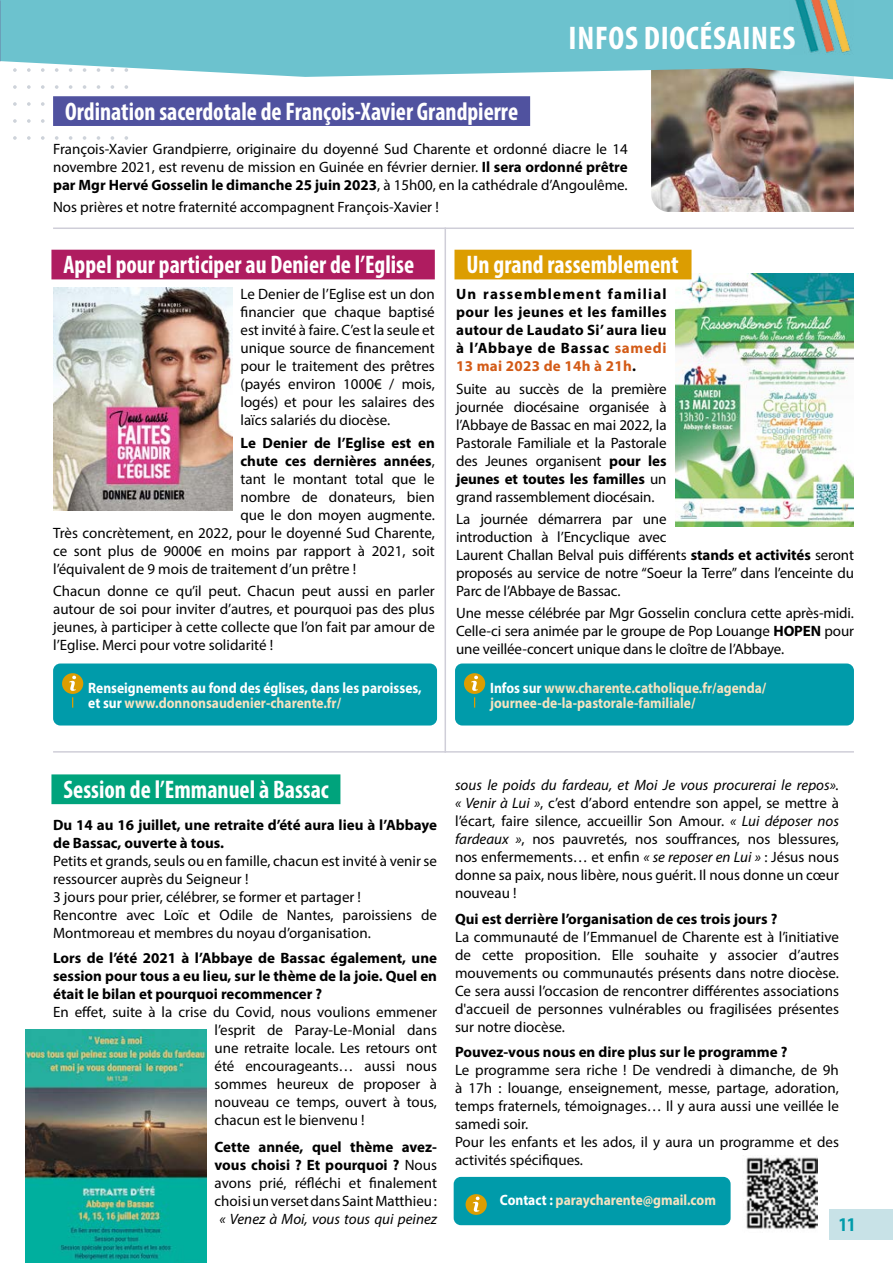
<style>
.page{position:relative;width:893px;height:1263px;background:#fff}
.page>*{position:absolute;margin:0;border:0;box-sizing:border-box;transform-origin:0 0}
.t1{font:700 condensed 32.85px "Myriad Pro";letter-spacing:.02em;color:#fff}
.t2{font:700 condensed 25.5px "Myriad Pro";color:#fff;scale:.95 1}
.t3{font:700 condensed 19.5px "Myriad Pro";color:#009baa}
.t4{font:15px/18px "Myriad Pro";color:#000;text-align:justify}
.t5{font:700 15px/18px "Myriad Pro";color:#000;text-align:justify}
.t6{font:700 15px/15px "Myriad Pro";color:#f6e2c0;scale:.9 1}
.t7{font:700 15px/15px "Myriad Pro";color:#fff;scale:.9 1}
.t8{font:italic 15px "Myriad Pro";color:#000}
.s1{font-weight:700}
.s2{font-weight:400}
.s3{color:#d35b17}
.s4{color:#f6e2c0}
.s5{color:#fff}
.s6{font-style:italic}
</style>
<div class="page">
<img style="left:675px;top:273px;width:179px;height:253px">
<img style="left:651px;top:79px;width:203px;height:133px">
<svg style="left:125px;top:85px;width:3px;height:4px"></svg>
<svg style="left:125px;top:136px;width:3px;height:4px"></svg>
<svg style="left:111px;top:85px;width:3px;height:4px"></svg>
<svg style="left:111px;top:136px;width:3px;height:4px"></svg>
<svg style="left:97px;top:85px;width:3px;height:4px"></svg>
<svg style="left:97px;top:136px;width:3px;height:4px"></svg>
<svg style="left:83px;top:85px;width:3px;height:4px"></svg>
<svg style="left:83px;top:136px;width:3px;height:4px"></svg>
<svg style="left:69px;top:85px;width:3px;height:4px"></svg>
<svg style="left:69px;top:136px;width:3px;height:4px"></svg>
<svg style="left:55px;top:85px;width:4px;height:4px"></svg>
<svg style="left:55px;top:136px;width:4px;height:4px"></svg>
<svg style="left:41px;top:85px;width:4px;height:4px"></svg>
<svg style="left:41px;top:102px;width:4px;height:4px"></svg>
<svg style="left:41px;top:119px;width:4px;height:4px"></svg>
<svg style="left:41px;top:136px;width:4px;height:4px"></svg>
<svg style="left:27px;top:85px;width:4px;height:4px"></svg>
<svg style="left:27px;top:102px;width:4px;height:4px"></svg>
<svg style="left:27px;top:119px;width:4px;height:4px"></svg>
<svg style="left:27px;top:136px;width:4px;height:4px"></svg>
<svg style="left:13px;top:85px;width:4px;height:4px"></svg>
<svg style="left:13px;top:102px;width:4px;height:4px"></svg>
<svg style="left:13px;top:119px;width:4px;height:4px"></svg>
<svg style="left:13px;top:136px;width:4px;height:4px"></svg>
<svg style="left:0;top:0;width:893px;height:79px;background:#78c5d0"></svg>
<img style="left:789px;top:0;width:65px;height:54px">
<div style="left:829px;top:1210px;width:64px;height:30px;background:#c8e2e7"></div>
<div style="left:53px;top:96px;width:477px;height:30px;background:#50529f"></div>
<hr style="left:53px;top:751px;width:801px;height:2px;background:#cfced8">
<hr style="left:445px;top:227px;width:1px;height:526px;background:#cfced8">
<div style="left:454px;top:1177px;width:277px;height:48px;background:#009baa;border-radius:7px"></div>
<div style="left:466px;top:1194px;width:21px;height:21px;background:#dc9d01;border-radius:50%"></div>
<svg style="left:473px;top:1196px;width:7px;height:16px"></svg>
<div style="left:51px;top:250px;width:384px;height:29px;background:#af1c60"></div>
<div style="left:51px;top:774px;width:289px;height:30px;background:#00a37c"></div>
<div style="left:454px;top:250px;width:237px;height:29px;background:#dc9d01"></div>
<div style="left:53px;top:663px;width:384px;height:62px;background:#009baa;border-radius:7px"></div>
<div style="left:62px;top:673px;width:21px;height:21px;background:#dc9d01;border-radius:50%"></div>
<svg style="left:69px;top:676px;width:7px;height:15px"></svg>
<div style="left:455px;top:663px;width:399px;height:62px;background:#009baa;border-radius:7px"></div>
<div style="left:464px;top:673px;width:21px;height:21px;background:#dc9d01;border-radius:50%"></div>
<svg style="left:471px;top:676px;width:7px;height:15px"></svg>
<img style="left:746px;top:1157px;width:71px;height:72px">
<hr style="left:53px;top:227px;width:801px;height:2px;background:#cfced8">
<img style="left:53px;top:287px;width:179px;height:224px">
<img style="left:26px;top:1029px;width:180px;height:234px">
<h1 class="t1" style="left:569px;top:18px;width:228px">INFOS DIOCÉSAINES</h1>
<h2 class="t2" style="left:65px;top:96px;width:478px">Ordination sacerdotale de François-Xavier Grandpierre</h2>
<p class="t4" style="left:53px;top:139px;width:576px">François-Xavier Grandpierre, originaire du doyenné Sud Charente et ordonné diacre le 14 novembre 2021, est revenu de mission en Guinée en février dernier. <span class="s1">Il sera ordonné prêtre par Mgr Hervé Gosselin le dimanche 25 juin 2023</span>, à 15h00, en la cathédrale d’Angoulême.</p>
<p class="t4" style="left:53px;top:198px;width:387px">Nos prières et notre fraternité accompagnent François-Xavier !</p>
<h2 class="t2" style="left:63px;top:249px;width:371px">Appel pour participer au Denier de l’Eglise</h2>
<p class="t4" style="left:240px;top:285px;width:196px">Le Denier de l’Eglise est un don financier que chaque baptisé est invité à faire. C’est la seule et unique source de financement pour le traitement des prêtres (payés environ 1000€ / mois, logés) et pour les salaires des laïcs salariés du diocèse.</p>
<p class="t5" style="left:240px;top:433px;width:196px">Le Denier de l’Eglise est en</p>
<p class="t5" style="left:240px;top:451px;width:196px">chute ces dernières années<span class="s2">,</span></p>
<p class="t4" style="left:240px;top:469px;width:196px">tant le montant total que le</p>
<p class="t4" style="left:240px;top:487px;width:196px">nombre de donateurs, bien</p>
<p class="t4" style="left:240px;top:505px;width:196px">que le don moyen augmente.</p>
<p class="t4" style="left:53px;top:523px;width:383px">Très concrètement, en 2022, pour le doyenné Sud Charente,</p>
<p class="t4" style="left:53px;top:541px;width:383px">ce sont plus de 9000€ en moins par rapport à 2021, soit</p>
<p class="t4" style="left:53px;top:559px;width:305px">l’équivalent de 9 mois de traitement d’un prêtre !</p>
<p class="t4" style="left:53px;top:582px;width:383px">Chacun donne ce qu’il peut. Chacun peut aussi en parler autour de soi pour inviter d’autres, et pourquoi pas des plus jeunes, à participer à cette collecte que l’on fait par amour de l’Eglise. Merci pour votre solidarité !</p>
<h2 class="t2" style="left:467px;top:249px;width:225px">Un grand rassemblement</h2>
<p class="t5" style="left:456px;top:285px;width:212px">Un rassemblement familial pour les jeunes et les familles autour de Laudato Si’ aura lieu à l’Abbaye de Bassac <span class="s3">samedi 13 mai 2023 de 14h à 21h</span>.</p>
<p class="t4" style="left:456px;top:379px;width:212px">Suite au succès de la première journée diocésaine organisée à l’Abbaye de Bassac en mai 2022, la Pastorale Familiale et la Pastorale des Jeunes organisent <span class="s1">pour les jeunes et toutes les familles</span> un grand rassemblement diocésain.</p>
<p class="t4" style="left:456px;top:510px;width:399px;text-align:left">La journée démarrera par une<br>introduction à l’Encyclique avec<br>Laurent Challan Belval puis différents <span class="s1">stands et activités</span> seront proposés au service de notre “Soeur la Terre” dans l’enceinte du Parc de l’Abbaye de Bassac.</p>
<p class="t4" style="left:456px;top:604px;width:399px">Une messe célébrée par Mgr Gosselin conclura cette après-midi.<br>Celle-ci sera animée par le groupe de Pop Louange <span class="s1">HOPEN</span> pour une veillée-concert unique dans le cloître de l’Abbaye.</p>
<p class="t7" style="left:88px;top:680px;width:372px">Renseignements au fond des églises, dans les paroisses, et sur <span class="s4">www.donnonsaudenier-charente.fr/</span></p>
<p class="t6" style="left:490px;top:680px;width:308px"><span class="s5">Infos sur</span> www.charente.catholique.fr/agenda/ journee-de-la-pastorale-familiale/</p>
<h2 class="t2" style="left:63px;top:774px;width:281px">Session de l’Emmanuel à Bassac</h2>
<p class="t5" style="left:53px;top:815px;width:385px">Du 14 au 16 juillet, une retraite d’été aura lieu à l’Abbaye de Bassac, ouverte à tous.</p>
<p class="t4" style="left:53px;top:852px;width:385px;text-align:left">Petits et grands, seuls ou en famille, chacun est invité à venir se ressourcer auprès du Seigneur !<br>3 jours pour prier, célébrer, se former et partager !<br>Rencontre avec Loïc et Odile de Nantes, paroissiens de Montmoreau et membres du noyau d’organisation.</p>
<p class="t5" style="left:53px;top:949px;width:385px">Lors de l’été 2021 à l’Abbaye de Bassac également, une session pour tous a eu lieu, sur le thème de la joie. Quel en était le bilan et pourquoi recommencer ?</p>
<p class="t4" style="left:215px;top:1003px;width:224px;text-indent:-161px">En effet, suite à la crise du Covid, nous voulions emmener l’esprit de Paray-Le-Monial dans une retraite locale. Les retours ont été encourageants… aussi nous sommes heureux de proposer à nouveau ce temps, ouvert à tous, chacun est le bienvenu !</p>
<p class="t4" style="left:215px;top:1138px;width:224px"><span class="s1">Cette année, quel thème avez&shy;vous choisi ? Et pourquoi ?</span> Nous avons prié, réfléchi et finalement choisi un verset dans Saint Matthieu :</p>
<p class="t8" style="left:220px;top:1210px;width:219px">« Venez à Moi, vous tous qui peinez</p>
<p class="t4" style="left:455px;top:776px;width:385px"><span class="s6">sous le poids du fardeau, et Moi Je vous procurerai le repos». « Venir à Lui »</span>, c’est d’abord entendre son appel, se mettre à l’écart, faire silence, accueillir Son Amour. <span class="s6">« Lui déposer nos fardeaux »</span>, nos pauvretés, nos souffrances, nos blessures, nos enfermements… et enfin <span class="s6">« se reposer en Lui »</span> : Jésus nous donne sa paix, nous libère, nous guérit. Il nous donne un cœur nouveau !</p>
<p class="t5" style="left:455px;top:909px;width:324px">Qui est derrière l’organisation de ces trois jours ?</p>
<p class="t4" style="left:455px;top:927px;width:385px">La communauté de l’Emmanuel de Charente est à l’initiative de cette proposition. Elle souhaite y associer d’autres mouvements ou communautés présents dans notre diocèse.<br>Ce sera aussi l’occasion de rencontrer différentes associations d'accueil de personnes vulnérables ou fragilisées présentes sur notre diocèse.</p>
<p class="t5" style="left:455px;top:1043px;width:334px">Pouvez-vous nous en dire plus sur le programme ?</p>
<p class="t4" style="left:455px;top:1061px;width:385px;text-align:left">Le programme sera riche ! De vendredi à dimanche, de 9h à 17h : louange, enseignement, messe, partage, adoration, temps fraternels, témoignages… Il y aura aussi une veillée le samedi soir.<br>Pour les enfants et les ados, il y aura un programme et des activités spécifiques.</p>
<p class="t6" style="left:500px;top:1192px;width:241px"><span class="s5">Contact :</span> paraycharente@gmail.com</p>
<h3 class="t3" style="left:839px;top:1212px;width:18px">11</h3>
</div>
